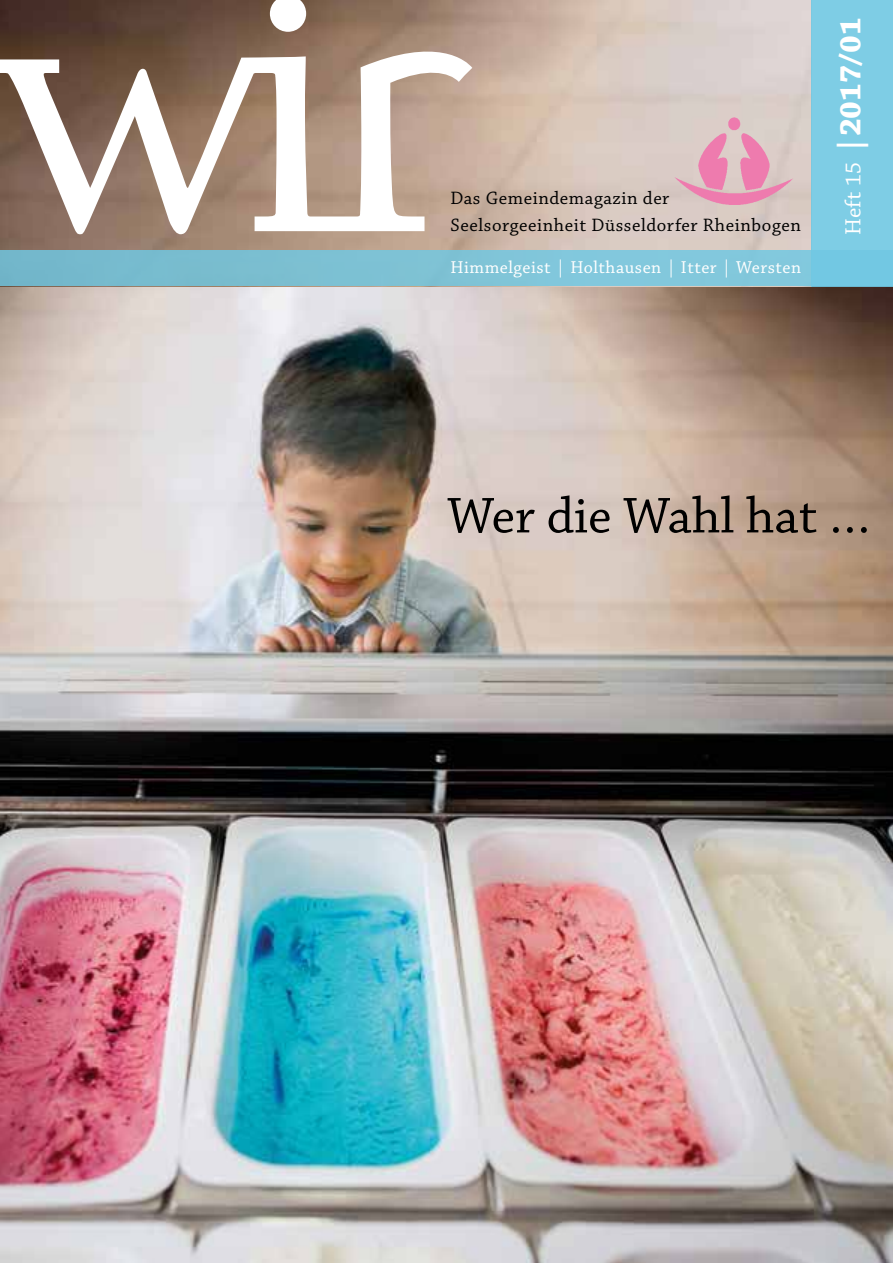
<style>
.page{position:relative;width:893px;height:1263px;background:#fff}
.page>*{position:absolute;margin:0;border:0;box-sizing:border-box;transform-origin:0 0}
.t1{font:52.8px "Chaparral Pro";color:#000}
.t2{font:700 31.5px "Chaparral Pro";color:#fff}
.t3{font:18.9px/27.3px "Chaparral Pro";letter-spacing:.03em;color:#000}
.t4{font:18px "Chaparral Pro";letter-spacing:.03em;color:#fff}
.s1{font-weight:400;font-size:23.1px}
</style>
<div class="page">
<img style="left:0;top:287px;width:893px;height:976px">
<img style="left:0;top:0;width:811px;height:251px">
<div style="left:811px;top:0;width:82px;height:286px;background:#7ecde5"></div>
<img style="left:655px;top:118px;width:156px;height:93px">
<div style="left:0;top:251px;width:893px;height:35px;background:linear-gradient(to right,#77b8ca,#80cce2)"></div>
<svg style="left:0;top:0;width:472px;height:234px"></svg>
<p class="t3" style="left:450px;top:185px;width:352px">Das Gemeindemagazin der<br>Seelsorgeeinheit Düsseldorfer Rheinbogen</p>
<p class="t4" style="left:450px;top:257px;width:352px">Himmelgeist | Holthausen | Itter | Wersten</p>
<h2 class="t2" style="left:832px;top:235px;width:219px;rotate:-90deg"><span class="s1">Heft 15</span> |2017/01</h2>
<h1 class="t1" style="left:447px;top:486px;width:425px">Wer die Wahl hat …</h1>
</div>
